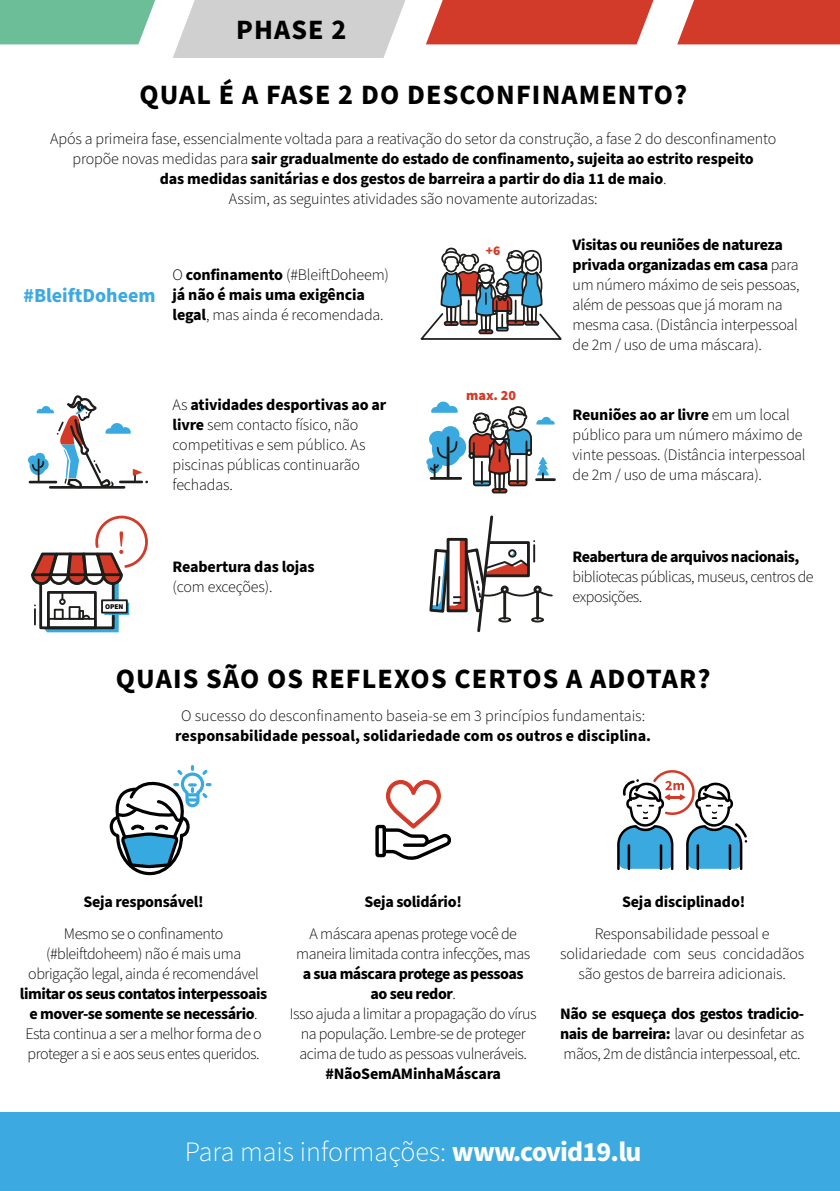
<style>
.page{position:relative;width:840px;height:1191px;background:#fff}
.page>*{position:absolute;margin:0;border:0;box-sizing:border-box;transform-origin:0 0}
.t1{font:700 28px "Source Sans Pro";letter-spacing:.04em;color:#000}
.t2{font:300 28px "Source Sans Pro";color:#fff}
.t3{font:700 20px "Source Sans Pro";color:#3ca9e0}
.t4{font:300 16px/20px "Source Sans Pro";letter-spacing:-.02em;color:#000;text-align:center}
.t5{font:700 16px/20px "Source Sans Pro";letter-spacing:-.01em;color:#000}
.t6{font:300 16px "Source Sans Pro";color:#000}
.t7{font:700 16px "Source Sans Pro";letter-spacing:-.03em;color:#000}
.t8{font:900 14.2px "Source Sans Pro";color:#d33a28}
.t9{font:900 13.4px "Source Sans Pro";color:#d33a28}
.t10{font:900 7.4px "Source Sans Pro";color:#000}
.s1{font-weight:700}
.s2{font-weight:300}
</style>
<div class="page">
<div style="left:0;top:1112px;width:839px;height:79px;background:#3ca9e0"></div>
<svg style="left:28px;top:395px;width:119px;height:93px"></svg>
<svg style="left:31px;top:515px;width:117px;height:117px"></svg>
<svg style="left:429px;top:515px;width:124px;height:117px"></svg>
<svg style="left:110px;top:766px;width:100px;height:109px"></svg>
<div style="left:375px;top:825px;width:11px;height:32px;border:3px solid #000"></div>
<svg style="left:380px;top:780px;width:71px;height:80px"></svg>
<svg style="left:617px;top:770px;width:129px;height:100px"></svg>
<svg style="left:420px;top:247px;width:141px;height:93px"></svg>
<svg style="left:426px;top:401px;width:128px;height:92px"></svg>
<div style="left:0;top:0;width:155px;height:44px;background:#6cbe99"></div>
<div style="left:677px;top:0;width:162px;height:44px;background:#d23a29"></div>
<svg style="left:426px;top:0;width:227px;height:44px;background:#d54838"></svg>
<svg style="left:173px;top:0;width:232px;height:58px;background:#d4d4d4"></svg>
<h1 class="t1" style="left:236px;top:11px;width:112px">PHASE 2</h1>
<h1 class="t1" style="left:139px;top:76px;width:549px">QUAL É A FASE 2 DO DESCONFINAMENTO?</h1>
<p class="t4" style="left:50px;top:129px;width:727px">Após a primeira fase, essencialmente voltada para a reativação do setor da construção, a fase 2 do desconfinamento propõe novas medidas para <span class="s1">sair gradualmente do estado de confinamento, sujeita ao estrito respeito<br>das medidas sanitárias e dos gestos de barreira a partir do dia 11 de maio</span>.<br>Assim, as seguintes atividades são novamente autorizadas:</p>
<p class="t3" style="left:23px;top:281px;width:133px">#BleiftDoheem</p>
<p class="t5" style="left:172px;top:265px;width:218px"><span class="s2">O</span> confinamento <span class="s2">(#BleiftDoheem) </span>já não é mais uma exigência legal<span class="s2">, mas ainda é recomendada.</span></p>
<p class="t10" style="left:105px;top:601px;width:20px">OPEN</p>
<p class="t4" style="left:172px;top:395px;width:215px;text-align:left">As <span class="s1">atividades desportivas ao ar livre</span> sem contacto físico, não competitivas e sem público. As piscinas públicas continuarão fechadas.</p>
<p class="t5" style="left:172px;top:557px;width:144px">Reabertura das lojas</p>
<p class="t4" style="left:172px;top:577px;width:101px">(com exceções).</p>
<p class="t9" style="left:485px;top:241px;width:16px">+6</p>
<p class="t8" style="left:466px;top:385px;width:51px">max. 20</p>
<p class="t4" style="left:572px;top:235px;width:228px;text-align:left"><span class="s1">Visitas ou reuniões de natureza privada organizadas em casa</span> para um número máximo de seis pessoas, além de pessoas que já moram na mesma casa. (Distância interpessoal de 2m / uso de uma máscara).</p>
<p class="t4" style="left:572px;top:405px;width:234px;text-align:left"><span class="s1">Reuniões ao ar livre</span> em um local público para um número máximo de vinte pessoas. (Distância interpessoal de 2m / uso de uma máscara).</p>
<p class="t7" style="left:572px;top:546px;width:228px">Reabertura de arquivos nacionais,</p>
<p class="t4" style="left:572px;top:567px;width:242px;text-align:left">bibliotecas públicas, museus, centros de exposições.</p>
<h1 class="t1" style="left:116px;top:659px;width:595px">QUAIS SÃO OS REFLEXOS CERTOS A ADOTAR?</h1>
<p class="t6" style="left:181px;top:705px;width:465px">O sucesso do desconfinamento baseia-se em 3 princípios fundamentais:</p>
<p class="t5" style="left:175px;top:726px;width:477px">responsabilidade pessoal, solidariedade com os outros e disciplina.</p>
<p class="t5" style="left:84px;top:892px;width:121px">Seja responsável!</p>
<p class="t4" style="left:28px;top:924px;width:232px">Mesmo se o confinamento (#bleiftdoheem) não é mais uma obrigação legal, ainda é recomendável</p>
<p class="t4" style="left:20px;top:984px;width:249px"><span class="s1">limitar os seus contatos interpessoais e mover-se somente se necessário</span>.<br>Esta continua a ser a melhor forma de o proteger a si e aos seus entes queridos.</p>
<p class="t5" style="left:364px;top:892px;width:99px">Seja solidário!</p>
<p class="t4" style="left:296px;top:924px;width:235px">A máscara apenas protege você de maneira limitada contra infecções, mas</p>
<p class="t4" style="left:290px;top:964px;width:248px"><span class="s1">a sua máscara protege as pessoas<br>ao seu redor</span>.<br>Isso ajuda a limitar a propagação do vírus na população. Lembre-se de proteger acima de tudo as pessoas vulneráveis.</p>
<p class="t5" style="left:325px;top:1064px;width:177px">#NãoSemAMinhaMáscara</p>
<p class="t5" style="left:621px;top:892px;width:125px">Seja disciplinado!</p>
<p class="t4" style="left:560px;top:924px;width:245px">Responsabilidade pessoal e solidariedade com seus concidadãos são gestos de barreira adicionais.</p>
<p class="t4" style="left:560px;top:1004px;width:245px;text-align:justify"><span class="s1">Não se esqueça dos gestos tradicio&shy;nais de barreira:</span> lavar ou desinfetar as mãos, 2m de distância interpessoal, etc.</p>
<h1 class="t2" style="left:185px;top:1132px;width:458px">Para mais informações: <span class="s1">www.covid19.lu</span></h1>
</div>
